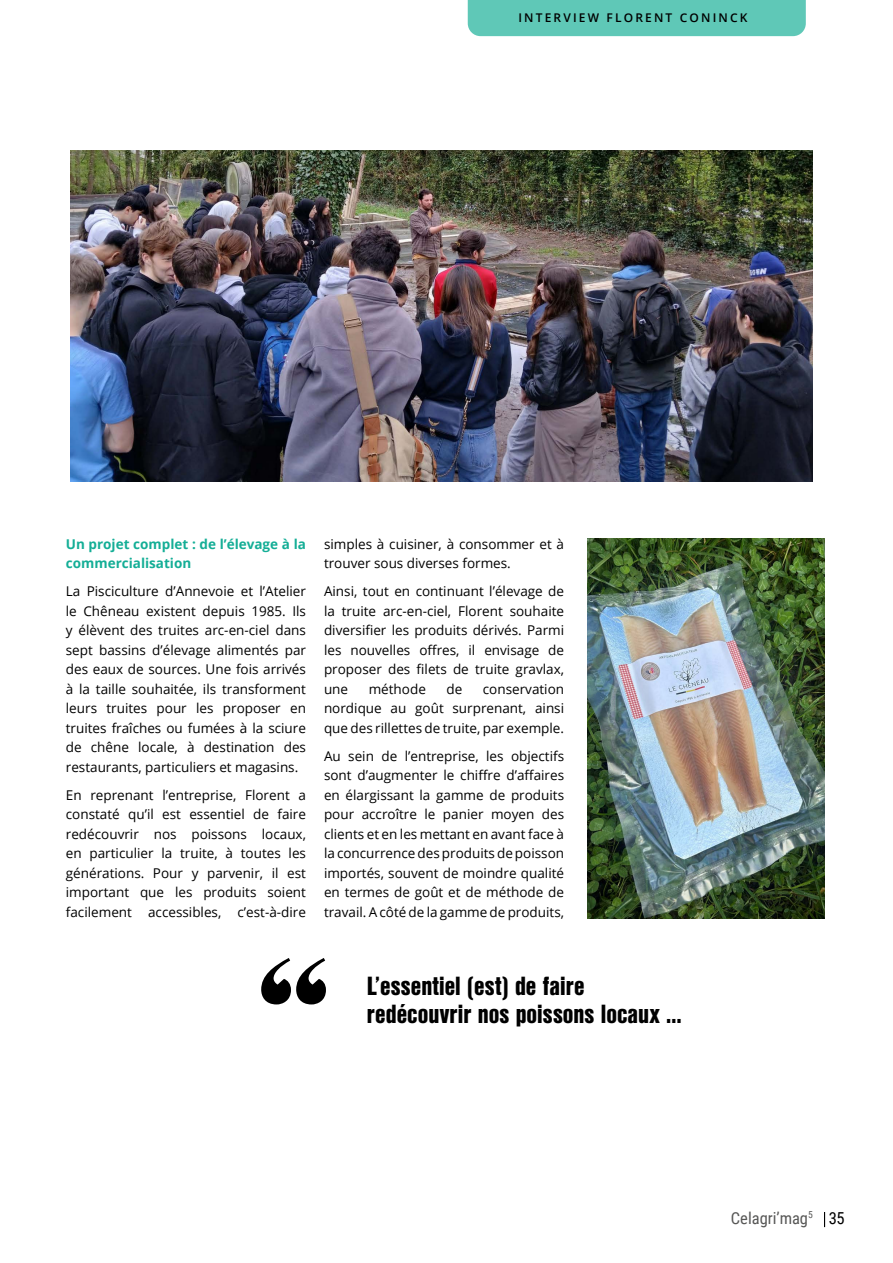
<style>
.page{position:relative;width:893px;height:1263px;background:#fff}
.page>*{position:absolute;margin:0;border:0;box-sizing:border-box;transform-origin:0 0}
.t1{font:italic 167.4px "Abril Fatface";color:#000}
.t2{font:900 25.5px/28.5px "Nimbus San Con L";color:#000}
.t3{font:16.5px "Roboto Condensed";color:#575756}
.t4{font:16.5px "Roboto Condensed";color:#000}
.t5{font:13.5px/19.5px "Open Sans";color:#000;text-align:justify}
.t6{font:700 13.5px/19.5px "Open Sans";color:#14ae96}
.t7{font:600 12px "Open Sans";letter-spacing:.18em;color:#000}
.t8{font:9.6px "Roboto Condensed";color:#575756}
</style>
<div class="page">
<svg style="left:824px;top:1212px;width:1px;height:15px"></svg>
<img style="left:71px;top:151px;width:742px;height:331px">
<div style="left:468px;top:0;width:338px;height:36px;background:#5fc8b7"></div>
<img style="left:587px;top:538px;width:237px;height:380px">
<p class="t7" style="left:518px;top:9px;width:231px">INTERVIEW FLORENT CONINCK</p>
<p class="t6" style="left:66px;top:534px;width:242px">Un projet complet : de l’élevage à la commercialisation</p>
<p class="t5" style="left:66px;top:581px;width:242px">La Pisciculture d’Annevoie et l’Atelier le Chêneau existent depuis 1985. Ils y élèvent des truites arc-en-ciel dans sept bassins d’élevage alimentés par des eaux de sources. Une fois arrivés à la taille souhaitée, ils transforment leurs truites pour les proposer en truites fraîches ou fumées à la sciure de chêne locale, à destination des restaurants, particuliers et magasins.</p>
<p class="t5" style="left:66px;top:785px;width:242px">En reprenant l’entreprise, Florent a constaté qu’il est essentiel de faire redécouvrir nos poissons locaux, en particulier la truite, à toutes les générations. Pour y parvenir, il est important que les produits soient facilement accessibles, c’est-à-dire</p>
<p class="t5" style="left:324px;top:534px;width:242px">simples à cuisiner, à consommer et à trouver sous diverses formes.</p>
<p class="t5" style="left:324px;top:581px;width:242px">Ainsi, tout en continuant l’élevage de la truite arc-en-ciel, Florent souhaite diversifier les produits dérivés. Parmi les nouvelles offres, il envisage de proposer des filets de truite gravlax, une</p>
<p class="t5" style="left:369px;top:678px;width:59px">méthode</p>
<p class="t5" style="left:446px;top:678px;width:17px">de</p>
<p class="t5" style="left:324px;top:678px;width:242px;text-indent:159px">conservation nordique au goût surprenant, ainsi que des rillettes de truite, par exemple.</p>
<p class="t5" style="left:324px;top:745px;width:242px">Au sein de l’entreprise, les objectifs sont d’augmenter le chiffre d’affaires en élargissant la gamme de produits pour accroître le panier moyen des clients et en les mettant en avant face à la concurrence des produits de poisson importés, souvent de moindre qualité en termes de goût et de méthode de travail. A côté de la gamme de produits,</p>
<h1 class="t1" style="left:243px;top:905px;width:83px">“</h1>
<h2 class="t2" style="left:367px;top:970px;width:316px">L’essentiel (est) de faire redécouvrir nos poissons locaux …</h2>
<p class="t3" style="left:731px;top:1206px;width:79px">Celagri’mag</p>
<p class="t4" style="left:829px;top:1207px;width:17px">35</p>
<p class="t8" style="left:808px;top:1208px;width:6px">5</p>
</div>
